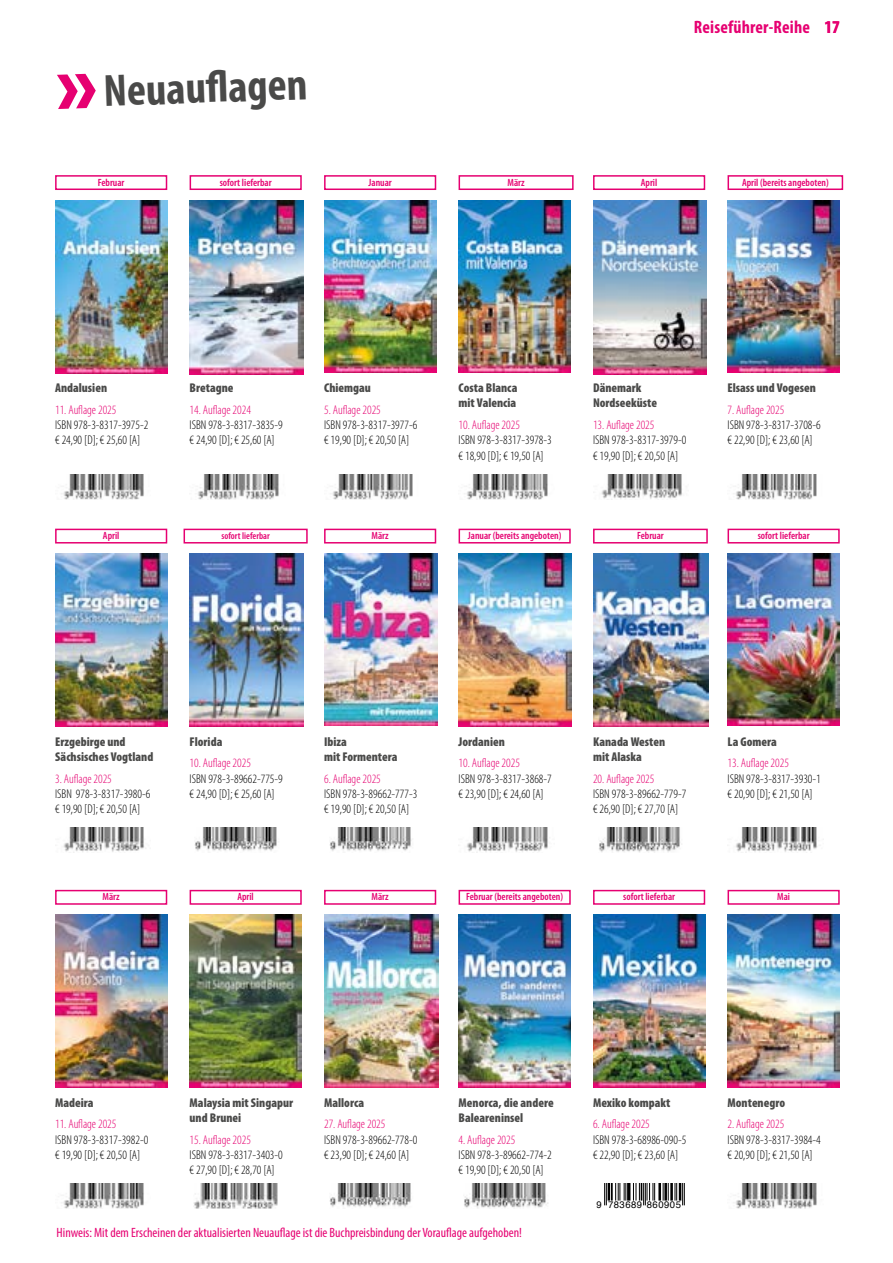
<style>
.page{position:relative;width:893px;height:1263px;background:#fff}
.page>*{position:absolute;margin:0;border:0;box-sizing:border-box;transform-origin:0 0}
.t1{font:700 condensed 45.45px "Myriad Pro";color:#4a4a49}
.t2{font:700 condensed 18px "Myriad Pro";letter-spacing:.01em;color:#e60071}
.t3{font:condensed 13.5px "Myriad Pro";color:#e60071}
.t4{font:300 condensed 12.75px/15.3px "Myriad Pro";color:#000}
.t5{font:900 condensed 12.75px/15.3px "Myriad Pro";color:#4a4a49}
.t6{font:300 condensed 12.75px "Myriad Pro";color:#e60071}
.t7{font:600 condensed 10.5px "Myriad Pro";color:#e60071}
.t8{font:600 condensed 9.75px "Myriad Pro";color:#e60071}
.t9{font:9.45px "Helvetica";letter-spacing:.05em;color:#000}
.s1{font-weight:900;font-stretch:normal;font-size:88.5px;color:#e60071}
</style>
<div class="page">
<img style="left:55px;top:915px;width:112px;height:172px">
<div style="left:55px;top:890px;width:112px;height:15px;border:2px solid #e60071"></div>
<img style="left:61px;top:1183px;width:83px;height:26px">
<img style="left:190px;top:915px;width:112px;height:172px">
<div style="left:190px;top:890px;width:112px;height:15px;border:2px solid #e60071"></div>
<img style="left:194px;top:1183px;width:84px;height:26px">
<div style="left:593px;top:529px;width:115px;height:14px;border:2px solid #e60071"></div>
<img style="left:599px;top:827px;width:83px;height:26px">
<img style="left:593px;top:553px;width:115px;height:174px">
<img style="left:324px;top:553px;width:114px;height:173px">
<div style="left:324px;top:529px;width:112px;height:14px;border:2px solid #e60071"></div>
<img style="left:330px;top:827px;width:82px;height:25px">
<img style="left:324px;top:915px;width:115px;height:172px">
<div style="left:324px;top:890px;width:112px;height:15px;border:2px solid #e60071"></div>
<img style="left:330px;top:1183px;width:81px;height:25px">
<img style="left:190px;top:200px;width:113px;height:174px">
<div style="left:190px;top:175px;width:112px;height:15px;border:2px solid #e60071"></div>
<img style="left:198px;top:474px;width:81px;height:26px">
<div style="left:55px;top:175px;width:112px;height:15px;border:2px solid #e60071"></div>
<img style="left:61px;top:474px;width:83px;height:26px">
<img style="left:55px;top:200px;width:113px;height:174px">
<img style="left:324px;top:200px;width:112px;height:173px">
<div style="left:324px;top:175px;width:112px;height:15px;border:2px solid #e60071"></div>
<img style="left:330px;top:474px;width:83px;height:26px">
<img style="left:459px;top:200px;width:111px;height:172px">
<div style="left:459px;top:175px;width:115px;height:15px;border:2px solid #e60071"></div>
<img style="left:464px;top:474px;width:84px;height:26px">
<img style="left:593px;top:200px;width:113px;height:174px">
<div style="left:593px;top:175px;width:112px;height:15px;border:2px solid #e60071"></div>
<img style="left:601px;top:474px;width:81px;height:26px">
<img style="left:727px;top:200px;width:113px;height:172px">
<div style="left:727px;top:175px;width:116px;height:15px;border:2px solid #e60071"></div>
<img style="left:733px;top:474px;width:84px;height:26px">
<img style="left:195px;top:827px;width:82px;height:24px">
<img style="left:190px;top:553px;width:113px;height:174px">
<div style="left:184px;top:529px;width:124px;height:14px;border:2px solid #e60071"></div>
<img style="left:459px;top:915px;width:112px;height:172px">
<div style="left:459px;top:890px;width:112px;height:15px;border:2px solid #e60071"></div>
<img style="left:464px;top:1183px;width:84px;height:25px">
<img style="left:63px;top:827px;width:83px;height:26px">
<img style="left:55px;top:553px;width:113px;height:174px">
<div style="left:55px;top:529px;width:112px;height:14px;border:2px solid #e60071"></div>
<img style="left:459px;top:553px;width:112px;height:173px">
<div style="left:459px;top:529px;width:112px;height:14px;border:2px solid #e60071"></div>
<img style="left:466px;top:827px;width:84px;height:26px">
<img style="left:727px;top:553px;width:113px;height:172px">
<div style="left:727px;top:529px;width:113px;height:14px;border:2px solid #e60071"></div>
<img style="left:735px;top:827px;width:83px;height:26px">
<img style="left:593px;top:915px;width:112px;height:172px">
<div style="left:593px;top:890px;width:112px;height:15px;border:2px solid #e60071"></div>
<svg style="left:604px;top:1183px;width:22px;height:22px"></svg>
<hr style="left:627px;top:1183px;width:3px;height:17px;background:#000">
<svg style="left:633px;top:1183px;width:22px;height:22px"></svg>
<hr style="left:658px;top:1183px;width:3px;height:17px;background:#000">
<svg style="left:663px;top:1183px;width:6px;height:17px"></svg>
<hr style="left:670px;top:1183px;width:3px;height:17px;background:#000">
<svg style="left:675px;top:1183px;width:10px;height:22px"></svg>
<img style="left:728px;top:915px;width:112px;height:172px">
<div style="left:727px;top:890px;width:113px;height:15px;border:2px solid #e60071"></div>
<img style="left:733px;top:1183px;width:84px;height:26px">
<h1 class="t1" style="left:54px;top:64px;width:254px;rotate:-2deg"><span class="s1">»</span>Neuaufl agen</h1>
<p class="t7" style="left:98px;top:176px;width:28px">Februar</p>
<p class="t7" style="left:220px;top:176px;width:53px">sofort lieferbar</p>
<p class="t7" style="left:369px;top:176px;width:25px">Januar</p>
<p class="t7" style="left:507px;top:176px;width:19px">März</p>
<h2 class="t2" style="left:694px;top:15px;width:147px">Reiseführer-Reihe 17</h2>
<p class="t7" style="left:641px;top:176px;width:18px">April</p>
<p class="t7" style="left:742px;top:176px;width:88px">April (bereits angeboten)</p>
<p class="t5" style="left:55px;top:380px;width:54px">Andalusien</p>
<p class="t6" style="left:55px;top:403px;width:63px">11. Auflage 2025</p>
<p class="t4" style="left:55px;top:417px;width:95px">ISBN 978-3-8317-3975-2 € 24,90 [D]; € 25,60 [A]</p>
<p class="t5" style="left:190px;top:380px;width:45px">Bretagne</p>
<p class="t6" style="left:190px;top:403px;width:63px">14. Auflage 2024</p>
<p class="t4" style="left:190px;top:417px;width:95px">ISBN 978-3-8317-3835-9 € 24,90 [D]; € 25,60 [A]</p>
<p class="t5" style="left:324px;top:380px;width:48px">Chiemgau</p>
<p class="t6" style="left:324px;top:403px;width:58px">5. Auflage 2025</p>
<p class="t4" style="left:324px;top:417px;width:95px">ISBN 978-3-8317-3977-6 € 19,90 [D]; € 20,50 [A]</p>
<p class="t5" style="left:459px;top:380px;width:60px">Costa Blanca mit Valencia</p>
<p class="t6" style="left:459px;top:418px;width:63px">10. Auflage 2025</p>
<p class="t4" style="left:459px;top:433px;width:95px">ISBN 978-3-8317-3978-3 € 18,90 [D]; € 19,50 [A]</p>
<p class="t8" style="left:221px;top:530px;width:50px">sofort lieferbar</p>
<p class="t7" style="left:103px;top:530px;width:18px">April</p>
<p class="t7" style="left:468px;top:530px;width:95px">Januar (bereits angeboten)</p>
<p class="t7" style="left:372px;top:530px;width:19px">März</p>
<p class="t5" style="left:593px;top:380px;width:65px">Dänemark<br>Nordseeküste</p>
<p class="t6" style="left:593px;top:418px;width:63px">13. Auflage 2025</p>
<p class="t4" style="left:593px;top:433px;width:95px">ISBN 978-3-8317-3979-0 € 19,90 [D]; € 20,50 [A]</p>
<p class="t7" style="left:637px;top:530px;width:28px">Februar</p>
<p class="t5" style="left:727px;top:380px;width:90px">Elsass und Vogesen</p>
<p class="t6" style="left:727px;top:403px;width:58px">7. Auflage 2025</p>
<p class="t4" style="left:727px;top:417px;width:95px">ISBN 978-3-8317-3708-6 € 22,90 [D]; € 23,60 [A]</p>
<p class="t7" style="left:758px;top:530px;width:53px">sofort lieferbar</p>
<p class="t5" style="left:55px;top:734px;width:100px">Erzgebirge und<br>Sächsisches Vogtland</p>
<p class="t6" style="left:55px;top:771px;width:58px">3. Auflage 2025</p>
<p class="t4" style="left:55px;top:786px;width:97px">ISBN 978-3-8317-3980-6 € 19,90 [D]; € 20,50 [A]</p>
<p class="t7" style="left:103px;top:891px;width:19px">März</p>
<p class="t5" style="left:190px;top:734px;width:34px">Florida</p>
<p class="t6" style="left:190px;top:756px;width:63px">10. Auflage 2025</p>
<p class="t4" style="left:190px;top:771px;width:95px">ISBN 978-3-89662-775-9 € 24,90 [D]; € 25,60 [A]</p>
<p class="t7" style="left:237px;top:891px;width:18px">April</p>
<p class="t5" style="left:324px;top:734px;width:75px">Ibiza<br>mit Formentera</p>
<p class="t6" style="left:324px;top:771px;width:58px">6. Auflage 2025</p>
<p class="t4" style="left:324px;top:786px;width:95px">ISBN 978-3-89662-777-3 € 19,90 [D]; € 20,50 [A]</p>
<p class="t7" style="left:372px;top:891px;width:19px">März</p>
<p class="t5" style="left:459px;top:734px;width:48px">Jordanien</p>
<p class="t6" style="left:459px;top:756px;width:63px">10. Auflage 2025</p>
<p class="t4" style="left:459px;top:771px;width:95px">ISBN 978-3-8317-3868-7 € 23,90 [D]; € 24,60 [A]</p>
<p class="t5" style="left:593px;top:734px;width:74px">Kanada Westen mit Alaska</p>
<p class="t6" style="left:593px;top:771px;width:63px">20. Auflage 2025</p>
<p class="t4" style="left:593px;top:786px;width:95px">ISBN 978-3-89662-779-7 € 26,90 [D]; € 27,70 [A]</p>
<p class="t7" style="left:466px;top:891px;width:98px">Februar (bereits angeboten)</p>
<p class="t7" style="left:623px;top:891px;width:53px">sofort lieferbar</p>
<p class="t5" style="left:727px;top:734px;width:51px">La Gomera</p>
<p class="t6" style="left:727px;top:756px;width:63px">13. Auflage 2025</p>
<p class="t4" style="left:727px;top:771px;width:95px">ISBN 978-3-8317-3930-1 € 20,90 [D]; € 21,50 [A]</p>
<p class="t7" style="left:777px;top:891px;width:14px">Mai</p>
<p class="t5" style="left:55px;top:1095px;width:40px">Madeira</p>
<p class="t6" style="left:55px;top:1117px;width:63px">11. Auflage 2025</p>
<p class="t4" style="left:55px;top:1132px;width:95px">ISBN 978-3-8317-3982-0 € 19,90 [D]; € 20,50 [A]</p>
<p class="t5" style="left:190px;top:1095px;width:105px">Malaysia mit Singapur und Brunei</p>
<p class="t6" style="left:190px;top:1133px;width:63px">15. Auflage 2025</p>
<p class="t4" style="left:190px;top:1147px;width:95px">ISBN 978-3-8317-3403-0 € 27,90 [D]; € 28,70 [A]</p>
<p class="t5" style="left:324px;top:1095px;width:42px">Mallorca</p>
<p class="t6" style="left:324px;top:1117px;width:63px">27. Auflage 2025</p>
<p class="t4" style="left:324px;top:1132px;width:95px">ISBN 978-3-89662-778-0 € 23,90 [D]; € 24,60 [A]</p>
<p class="t5" style="left:459px;top:1095px;width:97px">Menorca, die andere<br>Baleareninsel</p>
<p class="t6" style="left:459px;top:1133px;width:58px">4. Auflage 2025</p>
<p class="t4" style="left:459px;top:1147px;width:95px">ISBN 978-3-89662-774-2 € 19,90 [D]; € 20,50 [A]</p>
<p class="t3" style="left:57px;top:1224px;width:467px">Hinweis: Mit dem Erscheinen der aktualisierten Neuauflage ist die Buchpreisbindung der Vorauflage aufgehoben!</p>
<p class="t5" style="left:593px;top:1095px;width:79px">Mexiko kompakt</p>
<p class="t6" style="left:593px;top:1117px;width:58px">6. Auflage 2025</p>
<p class="t4" style="left:593px;top:1132px;width:95px">ISBN 978-3-68986-090-5 € 22,90 [D]; € 23,60 [A]</p>
<p class="t9" style="left:596px;top:1198px;width:86px">9 783689 860905</p>
<p class="t5" style="left:727px;top:1095px;width:59px">Montenegro</p>
<p class="t6" style="left:727px;top:1117px;width:58px">2. Auflage 2025</p>
<p class="t4" style="left:727px;top:1132px;width:95px">ISBN 978-3-8317-3984-4 € 20,90 [D]; € 21,50 [A]</p>
</div>
